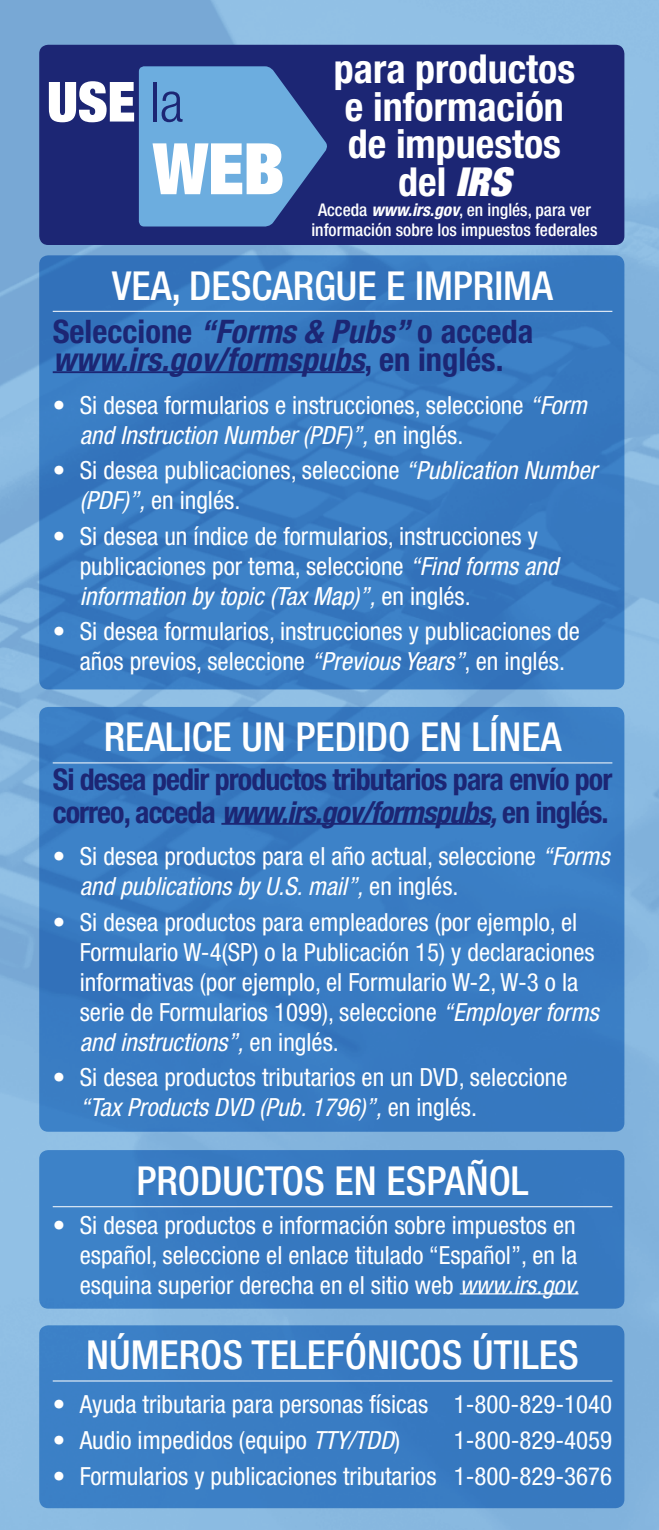
<style>
.page{position:relative;width:659px;height:1530px;background:#fff}
.page>*{position:absolute;margin:0;border:0;box-sizing:border-box;transform-origin:0 0}
.t1{font:900 condensed 71.25px "Helvetica Neue LT Std";color:#fff}
.t2{font:900 condensed 55.25px "Helvetica Neue LT Std";color:#fff}
.t3{font:500 condensed 40px "Helvetica Neue LT Std";color:#fff}
.t4{font:700 condensed 40px/37.5px "Helvetica Neue LT Std";color:#fff;text-align:center}
.t5{font:italic 700 condensed 32.5px/27.5px "Helvetica Neue LT Std";color:#1c2674}
.t6{font:700 condensed 30px/32.5px "Helvetica Neue LT Std";letter-spacing:-.03em;color:#1c2674}
.t7{font:condensed 25px/30px "Helvetica Neue LT Std";color:#fff}
.t8{font:500 condensed 17.5px/20px "Helvetica Neue LT Std";color:#fff;text-align:center}
.s1{font-weight:300;color:#1c2674}
.s2{font-weight:900;font-style:italic}
.s3{font-weight:700;font-style:italic}
.s4{font-style:normal}
.s5{font-style:italic}
</style>
<div class="page">
<img style="left:0;top:0;width:659px;height:1530px">
<div style="left:39px;top:45px;width:585px;height:200px;background:#1c2674;border-radius:9px"></div>
<svg style="left:139px;top:66px;width:188px;height:161px;background:#5f98ce"></svg>
<div style="left:39px;top:1150px;width:585px;height:159px;background:#3678c0;border-radius:9px"></div>
<hr style="left:53px;top:1206px;width:559px;height:1px;background:#fff">
<hr style="left:460px;top:1293px;width:118px;height:1px;background:#fff">
<div style="left:39px;top:1325px;width:585px;height:183px;background:#397cc3;border-radius:9px"></div>
<hr style="left:53px;top:1381px;width:559px;height:1px;background:#fff">
<div style="left:39px;top:707px;width:585px;height:425px;background:#3a7dc3;border-radius:9px"></div>
<hr style="left:53px;top:763px;width:559px;height:1px;background:#fff">
<hr style="left:221px;top:823px;width:269px;height:2px;background:#1c2674">
<div style="left:39px;top:255px;width:585px;height:434px;background:#387ac1;border-radius:9px"></div>
<hr style="left:53px;top:311px;width:559px;height:1px;background:#fff">
<hr style="left:53px;top:371px;width:311px;height:2px;background:#1c2674">
<h2 class="t2" style="left:47px;top:67px;width:138px">USE <span class="s1">la</span></h2>
<h1 class="t1" style="left:153px;top:123px;width:133px">WEB</h1>
<h3 class="t4" style="left:334px;top:50px;width:243px">para productos e información de impuestos del <span class="s2">IRS</span></h3>
<p class="t8" style="left:311px;top:199px;width:288px">Acceda <span class="s3">www.irs.gov</span>, en inglés, para ver información sobre los impuestos federales</p>
<h3 class="t3" style="left:112px;top:262px;width:382px">VEA, DESCARGUE E IMPrima</h3>
<h3 class="t5" style="left:53px;top:318px;width:482px"><span class="s4">Seleccione</span> “Forms &amp; Pubs” <span class="s4">o acceda </span>www.irs.gov/formspubs<span class="s4">, en inglés.</span></h3>
<p class="t7" style="left:80px;top:390px;width:509px;text-indent:-27px">• Si desea formularios e instrucciones, seleccione <span class="s5">“Form and Instruction Number (PDF)”,</span> en inglés.</p>
<p class="t7" style="left:80px;top:455px;width:519px;text-indent:-27px">• Si desea publicaciones, seleccione <span class="s5">“Publication Number (PDF)”,</span> en inglés.</p>
<p class="t7" style="left:80px;top:521px;width:480px;text-indent:-27px">• Si desea un índice de formularios, instrucciones y publicaciones por tema, seleccione <span class="s5">“Find forms and information by topic (Tax Map)”,</span> en inglés.</p>
<p class="t7" style="left:53px;top:616px;width:529px;text-align:center">• Si desea formularios, instrucciones y publicaciones de años previos, seleccione <span class="s5">“Previous Years”</span>, en inglés.</p>
<h3 class="t3" style="left:104px;top:713px;width:459px">REALICE UN PEDIDO EN LÍNEA</h3>
<p class="t6" style="left:53px;top:763px;width:561px">Si desea pedir productos tributarios para envío por correo, acceda <span class="s5">www.irs.gov/formspubs,</span> en inglés.</p>
<p class="t7" style="left:80px;top:841px;width:531px;text-indent:-27px">• Si desea productos para el año actual, seleccione <span class="s5">“Forms and publications by U.S. mail”,</span> en inglés.</p>
<p class="t7" style="left:80px;top:907px;width:520px;text-indent:-27px">• Si desea productos para empleadores (por ejemplo, el Formulario W-4(SP) o la Publicación 15) y declaraciones informativas (por ejemplo, el Formulario W-2, W-3 o la serie de Formularios 1099), seleccione <span class="s5">“Employer forms and instructions”,</span> en inglés.</p>
<p class="t7" style="left:80px;top:1062px;width:489px;text-indent:-27px">• Si desea productos tributarios en un DVD, seleccione <span class="s5">“Tax Products DVD (Pub. 1796)”,</span> en inglés.</p>
<h3 class="t3" style="left:136px;top:1157px;width:394px">PRODUCTOS EN ESPAÑOL</h3>
<p class="t7" style="left:80px;top:1210px;width:501px;text-indent:-27px">• Si desea productos e información sobre impuestos en español, seleccione el enlace titulado “Español”, en la esquina superior derecha en el sitio web <span class="s5">www.irs.gov.</span></p>
<h3 class="t3" style="left:86px;top:1331px;width:494px">NÚMEROS TELEFÓNICOS ÚTILES</h3>
<p class="t7" style="left:53px;top:1389px;width:561px">• Ayuda tributaria para personas físicas 1-800-829-1040</p>
<p class="t7" style="left:53px;top:1425px;width:349px">• Audio impedidos (equipo <span class="s5">TTY/TDD</span>)</p>
<p class="t7" style="left:454px;top:1425px;width:160px">1-800-829-4059</p>
<p class="t7" style="left:53px;top:1461px;width:561px">• Formularios y publicaciones tributarios 1-800-829-3676</p>
</div>
